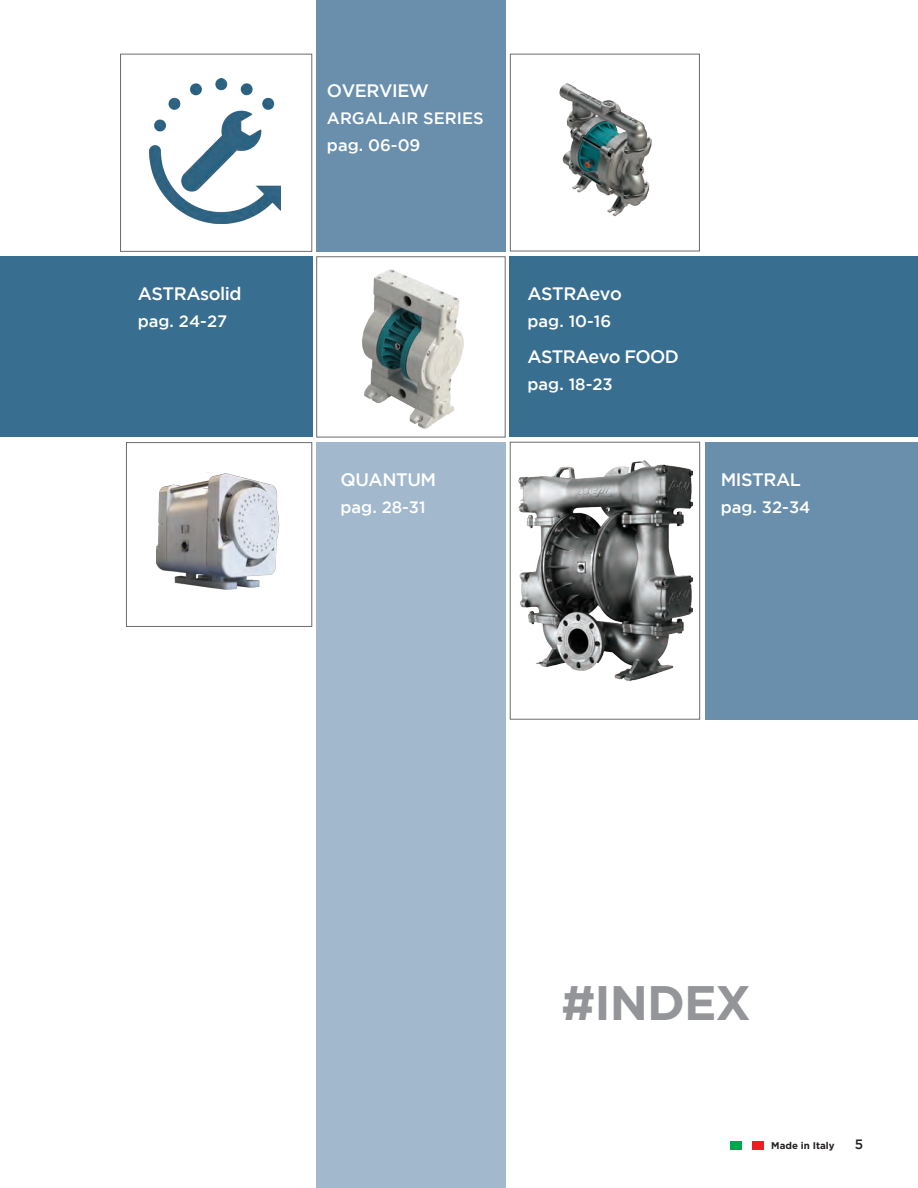
<style>
.page{position:relative;width:918px;height:1188px;background:#fff}
.page>*{position:absolute;margin:0;border:0;box-sizing:border-box;transform-origin:0 0}
.t1{font:700 48.45px "Gotham";letter-spacing:-.02em;color:#939598}
.t2{font:500 18px "Gotham";letter-spacing:-.025em;color:#fff}
.t3{font:500 16.5px/27px "Gotham";color:#fff}
.t4{font:500 13.5px "Gotham";color:#231f20}
.t5{font:700 9.75px "Gotham";color:#231f20}
</style>
<div class="page">
<div style="left:0;top:257px;width:312px;height:180px;background:#386e8f"></div>
<div style="left:730px;top:1142px;width:12px;height:8px;background:#00a54f"></div>
<div style="left:753px;top:1142px;width:11px;height:8px;background:#ee1d23"></div>
<div style="left:510px;top:442px;width:190px;height:278px;background:#fff;border:1px solid #6c6d70"></div>
<div style="left:316px;top:256px;width:190px;height:181px;background:#fff;border:1px solid #6c6d70"></div>
<div style="left:510px;top:54px;width:190px;height:197px;background:#fff;border:1px solid #6c6d70"></div>
<div style="left:120px;top:54px;width:192px;height:198px;background:#fff;border:1px solid #6c6d70"></div>
<img style="left:559px;top:83px;width:93px;height:134px">
<div style="left:126px;top:442px;width:186px;height:185px;background:#fff;border:1px solid #6c6d70"></div>
<img style="left:156px;top:472px;width:124px;height:118px">
<div style="left:316px;top:442px;width:189px;height:746px;background:#a1b8cd"></div>
<div style="left:705px;top:442px;width:213px;height:278px;background:#698fac"></div>
<div style="left:510px;top:257px;width:408px;height:180px;background:#386e8f"></div>
<img style="left:362px;top:270px;width:102px;height:158px">
<img style="left:518px;top:461px;width:174px;height:220px">
<img style="left:149px;top:79px;width:132px;height:144px">
<div style="left:316px;top:0;width:189px;height:252px;background:#698fac"></div>
<p class="t2" style="left:138px;top:284px;width:105px">ASTRAsolid</p>
<p class="t3" style="left:138px;top:307px;width:91px">pag. 24-27</p>
<p class="t2" style="left:327px;top:81px;width:104px">OVERVIEW</p>
<p class="t3" style="left:327px;top:104px;width:158px">ARGALAIR SERIES pag. 06-09</p>
<p class="t3" style="left:418px;top:96px;width:65px">pag. 08</p>
<p class="t2" style="left:341px;top:469px;width:97px">QUANTUM</p>
<p class="t3" style="left:341px;top:493px;width:87px">pag. 28-31</p>
<p class="t2" style="left:528px;top:283px;width:96px">ASTRAevo</p>
<p class="t3" style="left:528px;top:307px;width:85px">pag. 10-16</p>
<p class="t2" style="left:528px;top:346px;width:153px">ASTRAevo FOOD</p>
<p class="t3" style="left:528px;top:370px;width:87px">pag. 18-23</p>
<p class="t2" style="left:721px;top:469px;width:82px">MISTRAL</p>
<p class="t3" style="left:721px;top:493px;width:91px">pag. 32-34</p>
<h1 class="t1" style="left:562px;top:975px;width:191px">#INDEX</h1>
<p class="t5" style="left:771px;top:1140px;width:65px">Made in Italy</p>
<p class="t4" style="left:855px;top:1137px;width:10px">5</p>
</div>
